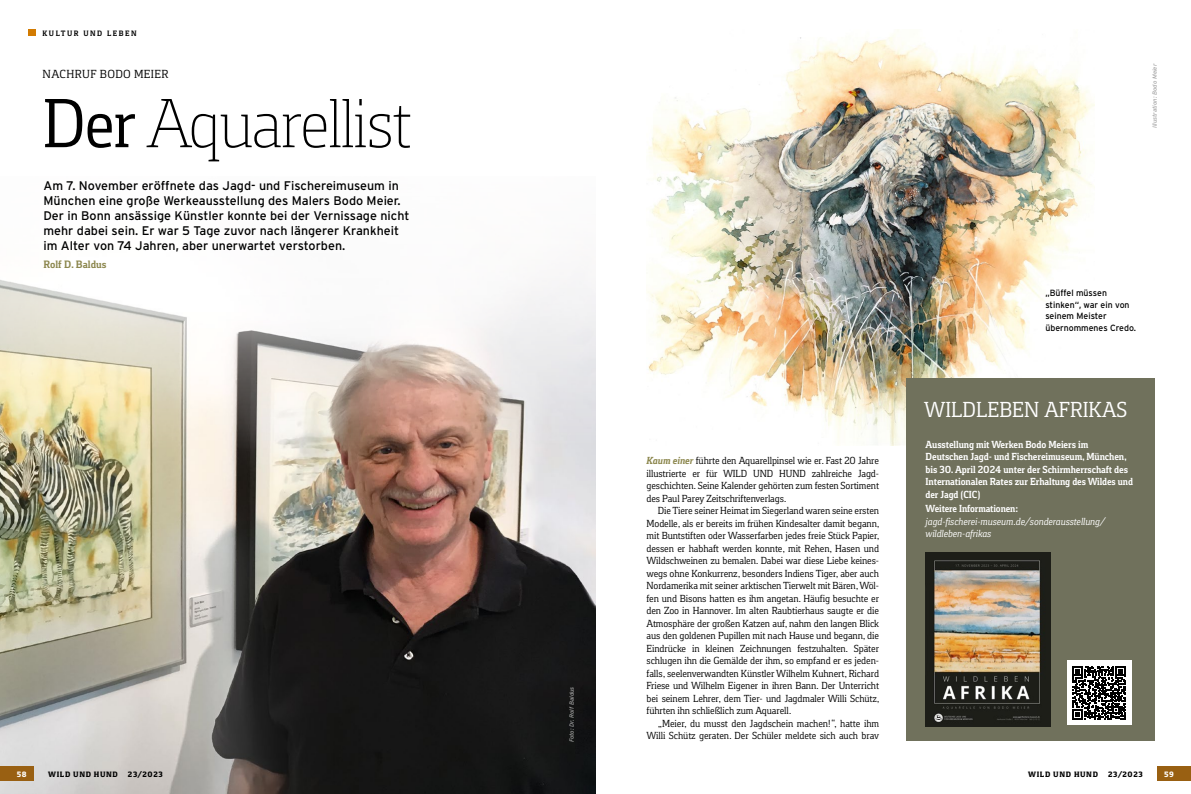
<style>
.page{position:relative;width:1191px;height:794px;background:#fff}
.page>*{position:absolute;margin:0;border:0;box-sizing:border-box;transform-origin:0 0}
.Artikel__Headline_Fo{font:300 71px "Foral Pro";letter-spacing:-.025em;color:#000}
.Artikel__Text_Einzug{font:22.2px "Foral Pro";color:#fff}
.Artikel__Vorspann{font:12.5px/15px "Parey Interstate";color:#000}
.Artikel__Dachzeile{font:12px "Foral Pro";letter-spacing:.03em;color:#000}
.Artikel__Vorspann-2{font:700 11px "Foral Pro";color:#8b864c}
.Artikel__Text_Einzug-2{font:10.5px/12.5px "Foral Pro";letter-spacing:-.01em;color:#000;text-align:justify}
.Artikel__Text_ohne_E{font:10.5px/12.5px "Foral Pro";letter-spacing:-.01em;color:#000;text-align:justify}
.Artikel__Text_ohne_E-2{font:700 10.5px/12.5px "Foral Pro";letter-spacing:-.01em;color:#fff}
.Artikel__Text_ohne_E-3{font:italic 10.5px/12.5px "Foral Pro";letter-spacing:-.01em;color:#fff}
.Artikel__Text_ohne_E-4{font:700 10.5px "Foral Pro";letter-spacing:-.01em;color:#fff;scale:.95 1}
.Bildunterschrift_lin{font:9px/11.5px "Parey Interstate";color:#000}
.t1{font:800 8px "Foral Pro";letter-spacing:.075em;color:#000}
.Rubrikenkopf{font:700 8px "Foral Pro";letter-spacing:.2em;color:#000}
.t2{font:800 8px "Foral Pro";color:#fff}
.Fotonachweis{font:italic 6px "Parey Interstate";color:#a4a4a4}
.s1{font-weight:400}
.s2{font-weight:700;font-style:italic;color:#8b864c}
</style>
<div class="page">
<img style="left:647px;top:34px;width:447px;height:411px">
<img style="left:0;top:280px;width:595px;height:514px">
<div style="left:906px;top:378px;width:248px;height:362px;background:#70715c"></div>
<img style="left:925px;top:552px;width:126px;height:174px">
<div style="left:1066px;top:660px;width:65px;height:65px;background:#fff"></div>
<svg style="left:1072px;top:666px;width:53px;height:53px"></svg>
<div style="left:0;top:766px;width:34px;height:14px;background:#996012"></div>
<div style="left:1157px;top:766px;width:34px;height:14px;background:#996012"></div>
<div style="left:28px;top:29px;width:8px;height:7px;background:#d27b02"></div>
<p class="Rubrikenkopf" style="left:43px;top:29px;width:96px">KULTUR UND LEBEN</p>
<p class="Artikel__Dachzeile" style="left:43px;top:67px;width:127px">NACHRUF BODO MEIER</p>
<p class="Artikel__Headline_Fo" style="left:43px;top:81px;width:371px"><span class="s1">Der</span> Aquarellist</p>
<p class="Artikel__Vorspann" style="left:43px;top:178px;width:367px">Am 7. November eröffnete das Jagd- und Fischereimuseum in München eine große Werkeausstellung des Malers Bodo Meier.<br>Der in Bonn ansässige Künstler konnte bei der Vernissage nicht mehr dabei sein. Er war 5 Tage zuvor nach längerer Krankheit im Alter von 74 Jahren, aber unerwartet verstorben.</p>
<p class="Artikel__Vorspann-2" style="left:43px;top:257px;width:65px">Rolf D. Baldus</p>
<p class="Fotonachweis" style="left:568px;top:742px;width:57px;rotate:-90deg">Foto: Dr. Rolf Baldus</p>
<p class="Fotonachweis" style="left:1151px;top:128px;width:66px;rotate:-90deg">Illustration: Bodo Meier</p>
<p class="Artikel__Text_ohne_E" style="left:646px;top:454px;width:234px"><span class="s2">Kaum einer</span> führte den Aquarellpinsel wie er. Fast 20 Jahre illustrierte er für WILD UND HUND zahlreiche Jagd&shy;geschichten. Seine Kalender gehörten zum festen Sortiment des Paul Parey Zeitschriftenverlags.</p>
<p class="Artikel__Text_Einzug-2" style="left:646px;top:504px;width:235px;text-indent:11px">Die Tiere seiner Heimat im Siegerland waren seine ersten Modelle, als er bereits im frühen Kindesalter damit begann, mit Buntstiften oder Wasserfarben jedes freie Stück Papier, dessen er habhaft werden konnte, mit Rehen, Hasen und Wildschweinen zu bemalen. Dabei war diese Liebe keines&shy;wegs ohne Konkurrenz, besonders Indiens Tiger, aber auch Nordamerika mit seiner arktischen Tierwelt mit Bären, Wöl&shy;fen und Bisons hatten es ihm angetan. Häufig besuchte er den Zoo in Hannover. Im alten Raubtierhaus saugte er die Atmosphäre der großen Katzen auf, nahm den langen Blick aus den goldenen Pupillen mit nach Hause und begann, die Eindrücke in kleinen Zeichnungen festzuhalten. Später schlugen ihn die Gemälde der ihm, so empfand er es jeden&shy;falls, seelenverwandten Künstler Wilhelm Kuhnert, Richard Friese und Wilhelm Eigener in ihren Bann. Der Unterricht bei seinem Lehrer, dem Tier- und Jagdmaler Willi Schütz, führten ihn schließlich zum Aquarell.</p>
<p class="Artikel__Text_Einzug-2" style="left:646px;top:717px;width:234px;text-align:right">„Meier, du musst den Jagdschein machen!“, hatte ihm<br>Willi Schütz geraten. Der Schüler meldete sich auch brav</p>
<p class="Bildunterschrift_lin" style="left:1045px;top:287px;width:92px">„Büffel müssen stinken“, war ein von seinem Meister übernommenes Credo.</p>
<p class="Artikel__Text_Einzug" style="left:924px;top:396px;width:205px">WILDLEBEN AFRIKAS</p>
<p class="Artikel__Text_ohne_E-2" style="left:925px;top:438px;width:164px">Ausstellung mit Werken Bodo Meiers im</p>
<p class="Artikel__Text_ohne_E-2" style="left:925px;top:450px;width:203px">Deutschen Jagd- und Fischereimuseum, München,</p>
<p class="Artikel__Text_ohne_E-2" style="left:925px;top:463px;width:209px">bis 30. April 2024 unter der Schirmherrschaft des<br>Internationalen Rates zur Erhaltung des Wildes und der Jagd (CIC)</p>
<p class="Artikel__Text_ohne_E-4" style="left:925px;top:502px;width:99px">Weitere Informationen:</p>
<p class="Artikel__Text_ohne_E-3" style="left:925px;top:514px;width:181px">jagd-fischerei-museum.de/sonderausstellung/ wildleben-afrikas</p>
<p class="t2" style="left:17px;top:769px;width:11px">58</p>
<p class="t1" style="left:48px;top:769px;width:71px">WILD UND HUND</p>
<p class="t1" style="left:128px;top:769px;width:36px">23/2023</p>
<p class="t1" style="left:1028px;top:769px;width:71px">WILD UND HUND</p>
<p class="t1" style="left:1108px;top:769px;width:36px">23/2023</p>
<p class="t2" style="left:1164px;top:769px;width:11px">59</p>
</div>
